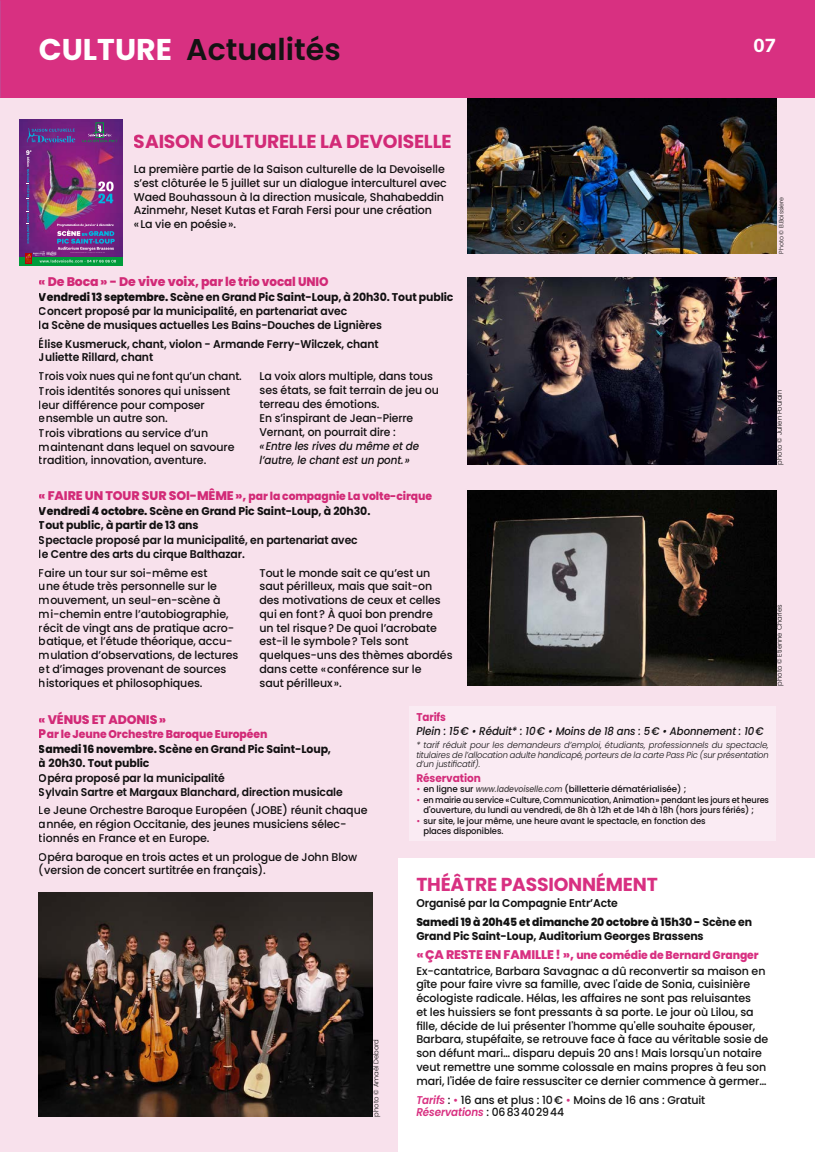
<style>
.page{position:relative;width:815px;height:1152px;background:#fff}
.page>*{position:absolute;margin:0;border:0;box-sizing:border-box;transform-origin:0 0}
.t1{font:600 30px "Poppins";color:#131313}
.t2{font:700 30px "Poppins";color:#fff}
.t3{font:700 18.75px "Poppins";letter-spacing:-.01em;color:#d83081}
.t4{font:800 18.75px "Nunito Sans";color:#fff}
.t5{font:800 12.5px "Poppins";letter-spacing:-.01em;color:#d83081}
.t6{font:500 11.25px/13.8px "Poppins";letter-spacing:-.01em;color:#131313}
.t7{font:600 11.25px/13.8px "Poppins";letter-spacing:-.01em;color:#131313;scale:.96 1}
.t8{font:700 11.25px/15.2px "Poppins";letter-spacing:-.01em;color:#131313}
.t9{font:800 11.25px/18.8px "Poppins";letter-spacing:-.01em;color:#131313;scale:.96 1}
.t10{font:800 11.25px/15.2px "Poppins";letter-spacing:-.01em;color:#d83081;scale:.96 1}
.t11{font:500 11.25px/12.5px "Poppins";letter-spacing:-.01em;color:#131313;scale:.96 1}
.t12{font:italic 500 11.25px/13.8px "Poppins";letter-spacing:-.01em;color:#131313;scale:.92 1}
.t13{font:700 11.25px "Poppins";letter-spacing:-.01em;color:#d83081;scale:.92 1}
.t14{font:italic 500 11px "Poppins";letter-spacing:-.01em;color:#131313;scale:.92 1}
.t15{font:700 11px "Poppins";letter-spacing:-.01em;color:#d83081;scale:.96 1}
.t16{font:italic 300 8.75px/9.8px "Poppins";letter-spacing:-.015em;color:#131313;text-align:justify}
.t17{font:500 8.75px/9.8px "Poppins";letter-spacing:-.01em;color:#131313;scale:.94 1}
.t18{font:500 8.75px/9.8px "Poppins";letter-spacing:-.01em;color:#131313;scale:.96 1}
.t19{font:500 8.75px "Poppins";letter-spacing:-.01em;color:#131313}
.t20{font:300 6.88px "Poppins";letter-spacing:-.01em;color:#131313}
.t21{font:300 6.25px "Poppins";letter-spacing:-.01em;color:#131313}
.s1{font-weight:800}
.s2{font-weight:700}
.s3{font-weight:800;font-size:12.5px;color:#d83081}
.s4{font-weight:800;color:#d83081}
.s5{font-size:12.5px}
.s6{color:#131313}
.s7{font-weight:700;color:#131313}
.s8{font-size:11.25px}
.s9{color:#d83081}
.s10{font-style:italic;color:#4b4b4a}
.s11{font-weight:600}
.s12{font-weight:600;font-style:italic;color:#d83081}
</style>
<div class="page">
<div style="left:0;top:68px;width:815px;height:1084px;background:#f8e1ec"></div>
<div style="left:399px;top:858px;width:416px;height:294px;background:#fff"></div>
<div style="left:409px;top:706px;width:367px;height:135px;background:#faebf3"></div>
<img style="left:468px;top:97px;width:308px;height:157px">
<img style="left:468px;top:277px;width:308px;height:187px">
<img style="left:468px;top:491px;width:308px;height:194px">
<img style="left:39px;top:892px;width:333px;height:224px">
<div style="left:0;top:0;width:815px;height:97px;background:#d83081"></div>
<img style="left:19px;top:119px;width:104px;height:138px">
<div style="left:19px;top:257px;width:104px;height:8px;background:#009c3b"></div>
<svg style="left:27px;top:128px;width:48px;height:14px"></svg>
<img style="left:26px;top:150px;width:90px;height:113px">
<svg style="left:82px;top:119px;width:41px;height:23px"></svg>
<h1 class="t1" style="left:186px;top:32px;width:156px">Actualités</h1>
<h1 class="t2" style="left:39px;top:32px;width:134px">CULTURE</h1>
<h2 class="t4" style="left:753px;top:32px;width:24px">07</h2>
<h2 class="t3" style="left:134px;top:131px;width:319px">SAISON CULTURELLE LA DEVOISELLE</h2>
<p class="t6" style="left:134px;top:162px;width:315px">La première partie de la Saison culturelle de la Devoiselle s’est clôturée le 5 juillet sur un dialogue interculturel avec Waed Bouhassoun à la direction musicale, Shahabeddin Azinmehr, Neset Kutas et Farah Fersi pour une création «La vie en poésie».</p>
<p class="t21" style="left:778px;top:254px;width:59px;rotate:-90deg">Photo © B.Boissiere</p>
<p class="t5" style="left:39px;top:274px;width:291px">«De Boca» - De vive voix, par le trio vocal UNIO</p>
<p class="t7" style="left:39px;top:291px;width:433px"><span class="s1">Vendredi 13 septembre.</span> <span class="s2">Scène en Grand Pic Saint-Loup, à 20h30. Tout public<br></span>Concert proposé par la municipalité, en partenariat avec<br>la Scène de musiques actuelles Les Bains-Douches de Lignières</p>
<p class="t7" style="left:39px;top:337px;width:355px">Élise Kusmeruck, chant, violon - Armande Ferry-Wilczek, chant<br>Juliette Rillard, chant</p>
<p class="t6" style="left:39px;top:369px;width:204px">Trois voix nues qui ne font qu’un chant.<br>Trois identités sonores qui unissent leur différence pour composer ensemble un autre son.<br>Trois vibrations au service d’un maintenant dans lequel on savoure tradition, innovation, aventure.</p>
<p class="t6" style="left:260px;top:369px;width:181px">La voix alors multiple, dans tous ses états, se fait terrain de jeu ou terreau des émotions.<br>En s’inspirant de Jean-Pierre<br>Vernant, on pourrait dire :</p>
<p class="t12" style="left:260px;top:439px;width:175px">«Entre les rives du même et de l’autre, le chant est un pont.»</p>
<p class="t8" style="left:39px;top:488px;width:395px"><span class="s3">«FAIRE UN TOUR SUR SOI-MÊME»,</span> <span class="s4">par la compagnie La volte-cirque<br></span><span class="s1">Vendredi 4 octobre.</span> Scène en Grand Pic Saint-Loup, à 20h30.</p>
<p class="t8" style="left:39px;top:517px;width:161px">Tout public, à partir de 13 ans</p>
<p class="t7" style="left:39px;top:533px;width:334px">Spectacle proposé par la municipalité, en partenariat avec le Centre des arts du cirque Balthazar.</p>
<p class="t6" style="left:39px;top:566px;width:201px">Faire un tour sur soi-même est<br>une étude très personnelle sur le mouvement, un seul-en-scène à mi-chemin entre l’autobiographie, récit de vingt ans de pratique acro&shy;batique, et l’étude théorique, accu&shy;mulation d’observations, de lectures et d’images provenant de sources historiques et philosophiques.</p>
<p class="t6" style="left:260px;top:566px;width:195px">Tout le monde sait ce qu’est un saut périlleux, mais que sait-on des motivations de ceux et celles qui en font? À quoi bon prendre<br>un tel risque? De quoi l’acrobate est-il le symbole? Tels sont quelques-uns des thèmes abordés dans cette «conférence sur le<br>saut périlleux».</p>
<p class="t5" style="left:39px;top:712px;width:129px">«VÉNUS ET ADONIS»</p>
<p class="t10" style="left:39px;top:726px;width:306px"><span class="s5">P</span>ar le Jeune Orchestre Baroque Européen<br><span class="s6">Samedi 16 novembre.</span> <span class="s7">Scène en Grand Pic Saint-Loup,</span></p>
<p class="t8" style="left:39px;top:755px;width:112px">à 20h30. Tout public</p>
<p class="t7" style="left:39px;top:771px;width:318px">Opéra proposé par la municipalité<br>Sylvain Sartre et Margaux Blanchard, direction musicale</p>
<p class="t6" style="left:39px;top:803px;width:330px">Le Jeune Orchestre Baroque Européen (JOBE) réunit chaque année, en région Occitanie, des jeunes musiciens sélec&shy;tionnés en France et en Europe.</p>
<p class="t6" style="left:39px;top:850px;width:320px">Opéra baroque en trois actes et un prologue de John Blow (version de concert surtitrée en français).</p>
<p class="t13" style="left:416px;top:711px;width:34px">Tarifs</p>
<p class="t14" style="left:416px;top:724px;width:379px"><span class="s8">Plein : 15€</span> • <span class="s8">Réduit* : 10€</span> • Moins de 18 ans : 5€ • Abonnement : 10€</p>
<p class="t16" style="left:416px;top:740px;width:354px">* tarif réduit pour les demandeurs d’emploi, étudiants, professionnels du spectacle, titulaires de l’allocation adulte handicapé, porteurs de la carte Pass Pic (sur présentation d’un justificatif).</p>
<p class="t15" style="left:416px;top:772px;width:69px">Réservation</p>
<p class="t19" style="left:416px;top:784px;width:272px"><span class="s9">•</span> en ligne sur <span class="s10">www.ladevoiselle.com</span> (billetterie dématérialisée) ;</p>
<p class="t17" style="left:423px;top:795px;width:369px;text-indent:-7px"><span class="s9">•</span> en mairie au service «Culture, Communication, Animation» pendant les jours et heures d'ouverture, du lundi au vendredi, de 8h à 12h et de 14h à 18h (hors jours fériés) ;</p>
<p class="t18" style="left:423px;top:816px;width:295px;text-indent:-7px"><span class="s9">•</span> sur site, le jour même, une heure avant le spectacle, en fonction des places disponibles.</p>
<h2 class="t3" style="left:416px;top:873px;width:243px">THÉÂTRE PASSIONNÉMENT</h2>
<p class="t9" style="left:416px;top:894px;width:351px"><span class="s11">Organisé par la Compagnie Entr’Acte<br></span>Samedi 19 à 20h45 et dimanche 20 octobre à 15h30 - <span class="s2">Scène en</span></p>
<p class="t8" style="left:416px;top:926px;width:344px;line-height:19.4px">Grand Pic Saint-Loup, Auditorium Georges Brassens<br><span class="s3">«ÇA RESTE EN FAMILLE! »,</span> <span class="s4">une comédie de Bernard Granger</span></p>
<p class="t6" style="left:416px;top:963px;width:354px">Ex-cantatrice, Barbara Savagnac a dû reconvertir sa maison en gîte pour faire vivre sa famille, avec l'aide de Sonia, cuisinière écologiste radicale. Hélas, les affaires ne sont pas reluisantes<br>et les huissiers se font pressants à sa porte. Le jour où Lilou, sa fille, décide de lui présenter l'homme qu'elle souhaite épouser, Barbara, stupéfaite, se retrouve face à face au véritable sosie de son défunt mari… disparu depuis 20 ans! Mais lorsqu'un notaire veut remettre une somme colossale en mains propres à feu son mari, l'idée de faire ressusciter ce dernier commence à germer…</p>
<p class="t11" style="left:416px;top:1093px;width:303px"><span class="s12">Tarifs</span> : <span class="s9">•</span> 16 ans et plus : 10€ <span class="s9">•</span> Moins de 16 ans : Gratuit<br><span class="s12">Réservations</span> : 0683402944</p>
<p class="t20" style="left:372px;top:1116px;width:79px;rotate:-90deg">photo © Amaël Debord</p>
<p class="t20" style="left:775px;top:464px;width:76px;rotate:-90deg">photo © Julien Poulain</p>
<p class="t20" style="left:775px;top:685px;width:83px;rotate:-90deg">photo © Etienne Charles</p>
</div>
